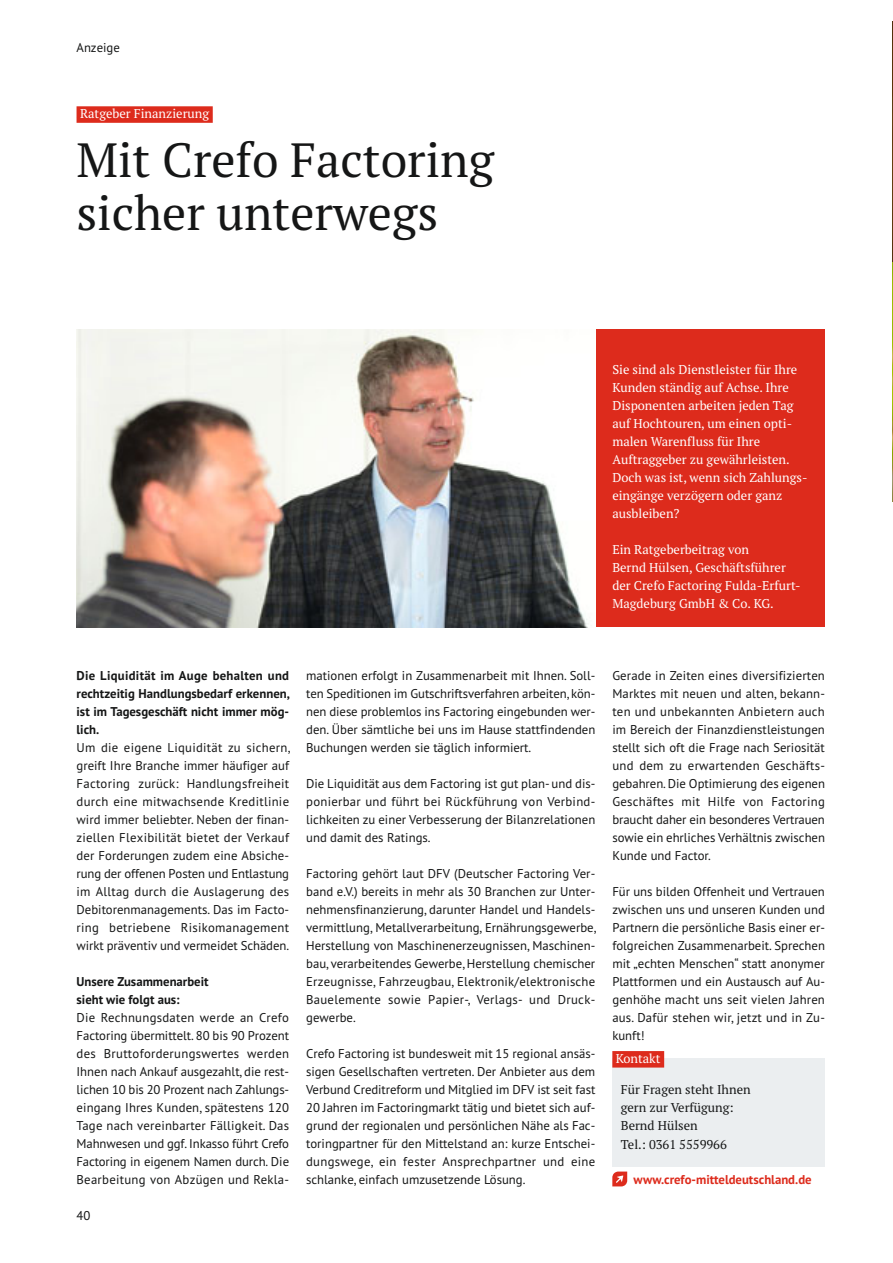
<style>
.page{position:relative;width:893px;height:1263px;background:#fff}
.page>*{position:absolute;margin:0;border:0;box-sizing:border-box;transform-origin:0 0}
.t1{font:48px/52.5px "PT Serif";color:#151616}
.t2{font:12.75px/18px "PT Sans";color:#151616;text-align:justify}
.t3{font:12.75px/18px "PT Serif";color:#fff}
.t4{font:700 12.75px/18px "PT Sans";color:#151616;text-align:justify}
.t5{font:12.75px/18px "PT Serif";color:#151616}
.t6{font:700 12.75px "PT Sans";color:#dd2b1c}
.s1{color:#dd2b1c}
</style>
<div class="page">
<img style="left:892px;top:21px;width:1px;height:481px">
<div style="left:77px;top:330px;width:748px;height:297px;background:#dd2b1c"></div>
<div style="left:612px;top:1058px;width:213px;height:108px;background:#ebeef0"></div>
<div style="left:77px;top:106px;width:136px;height:17px;background:#dd2b1c"></div>
<div style="left:612px;top:1051px;width:52px;height:16px;background:#dd2b1c"></div>
<svg style="left:612px;top:1171px;width:15px;height:15px"></svg>
<img style="left:77px;top:330px;width:518px;height:297px">
<p class="t2" style="left:77px;top:40px;width:45px">Anzeige</p>
<p class="t3" style="left:77px;top:106px;width:138px"><span class="s1">.</span>Ratgeber Finanzierung<span class="s1">.</span></p>
<h1 class="t1" style="left:77px;top:138px;width:419px">Mit Crefo Factoring sicher unterwegs</h1>
<p class="t3" style="left:612px;top:362px;width:197px">Sie sind als Dienstleister für Ihre<br>Kunden ständig auf Achse. Ihre<br>Disponenten arbeiten jeden Tag auf Hochtouren, um einen opti - malen Warenfluss für Ihre<br>Auftraggeber zu gewährleisten.<br>Doch was ist, wenn sich Zahlungs - eingänge verzögern oder ganz ausbleiben?</p>
<p class="t3" style="left:612px;top:542px;width:190px">Ein Ratgeberbeitrag von<br>Bernd Hülsen, Geschäftsführer der Crefo Factoring Fulda-Erfurt-<br>Magdeburg GmbH &amp; Co. KG.</p>
<p class="t4" style="left:77px;top:668px;width:215px">Die Liquidität im Auge behalten und rechtzeitig Handlungsbedarf erkennen, ist im Tagesgeschäft nicht immer mög&shy;lich.</p>
<p class="t2" style="left:77px;top:740px;width:215px">Um die eigene Liquidität zu sichern, greift Ihre Branche immer häufiger auf Factoring zurück: Handlungsfreiheit durch eine mitwachsende Kreditlinie wird immer beliebter. Neben der finan&shy;ziellen Flexibilität bietet der Verkauf der Forderungen zudem eine Absiche - rung der offenen Posten und Entlastung im Alltag durch die Auslagerung des Debitorenmanagements. Das im Facto - ring betriebene Risikomanagement wirkt präventiv und vermeidet Schäden.</p>
<p class="t4" style="left:77px;top:974px;width:134px">Unsere Zusammenarbeit sieht wie folgt aus:</p>
<p class="t2" style="left:77px;top:1010px;width:214px">Die Rechnungsdaten werde an Crefo Factoring übermittelt. 80 bis 90 Prozent des Bruttoforderungswertes werden Ihnen nach Ankauf ausgezahlt, die rest&shy;lichen 10 bis 20 Prozent nach Zah lungs - eingang Ihres Kunden, spätestens 120<br>Tage nach vereinbarter Fälligkeit. Das Mahnwesen und ggf. Inkasso führt Crefo Factoring in eigenem Namen durch. Die Bearbeitung von Abzügen und Re kla -</p>
<p class="t2" style="left:77px;top:1208px;width:15px">40</p>
<p class="t2" style="left:306px;top:668px;width:291px">mationen erfolgt in Zusammenarbeit mit Ihnen. Soll - ten Speditionen im Gutschriftsverfahren arbeiten, kön&shy;nen diese problemlos ins Factoring eingebunden wer&shy;den. Über sämtliche bei uns im Hause stattfindenden Buchungen werden sie täglich informiert.</p>
<p class="t2" style="left:306px;top:776px;width:291px">Die Liquidität aus dem Factoring ist gut plan- und dis&shy;ponierbar und führt bei Rückführung von Verbind - lichkeiten zu einer Verbesserung der Bilanzrelationen und damit des Ratings.</p>
<p class="t2" style="left:306px;top:866px;width:292px">Factoring gehört laut DFV (Deutscher Factoring Ver - band e.V.) bereits in mehr als 30 Branchen zur Unter - nehmensfinanzierung, darunter Handel und Handels - vermittlung, Metallverarbeitung, Ernährungsgewerbe, Herstellung von Maschinenerzeugnissen, Maschinen - bau, verarbeitendes Gewerbe, Herstellung chemischer Erzeugnisse, Fahrzeugbau, Elektronik/elektronische Bauelemente sowie Papier-, Verlags- und Druck - gewerbe.</p>
<p class="t2" style="left:306px;top:1046px;width:291px">Crefo Factoring ist bundesweit mit 15 regional ansäs&shy;sigen Gesellschaften vertreten. Der Anbieter aus dem Verbund Creditreform und Mitglied im DFV ist seit fast 20 Jahren im Factoringmarkt tätig und bietet sich auf&shy;grund der regionalen und persönlichen Nähe als Fac - to ringpartner für den Mittelstand an: kurze Entschei - dungswege, ein fester Ansprechpartner und eine schlanke, einfach umzusetzende Lösung.</p>
<p class="t2" style="left:612px;top:668px;width:214px">Gerade in Zeiten eines diversifizierten Marktes mit neuen und alten, bekann&shy;ten und unbekannten Anbietern auch im Bereich der Finanzdienstleistungen stellt sich oft die Frage nach Seriosität und dem zu erwartenden Geschäfts - gebahren. Die Optimierung des eigenen Geschäftes mit Hilfe von Factoring braucht daher ein besonderes Vertrauen sowie ein ehrliches Verhältnis zwischen Kunde und Factor.</p>
<p class="t2" style="left:612px;top:884px;width:214px">Für uns bilden Offenheit und Vertrauen zwischen uns und unseren Kunden und Partnern die persönliche Basis einer er&shy;folgreichen Zusammenarbeit. Sprechen mit „echten Menschen“ statt anonymer Plattformen und ein Austausch auf Au - genhöhe macht uns seit vielen Jahren aus. Dafür stehen wir, jetzt und in Zu - kunft!</p>
<p class="t3" style="left:612px;top:1050px;width:53px"><span class="s1">.</span>Kontakt<span class="s1">.</span></p>
<p class="t5" style="left:621px;top:1082px;width:131px">Für Fragen steht Ihnen gern zur Verfügung:<br>Bernd Hülsen<br>Tel.: 0361 5559966</p>
<p class="t6" style="left:634px;top:1175px;width:180px">www.crefo-mitteldeutschland.de</p>
</div>
